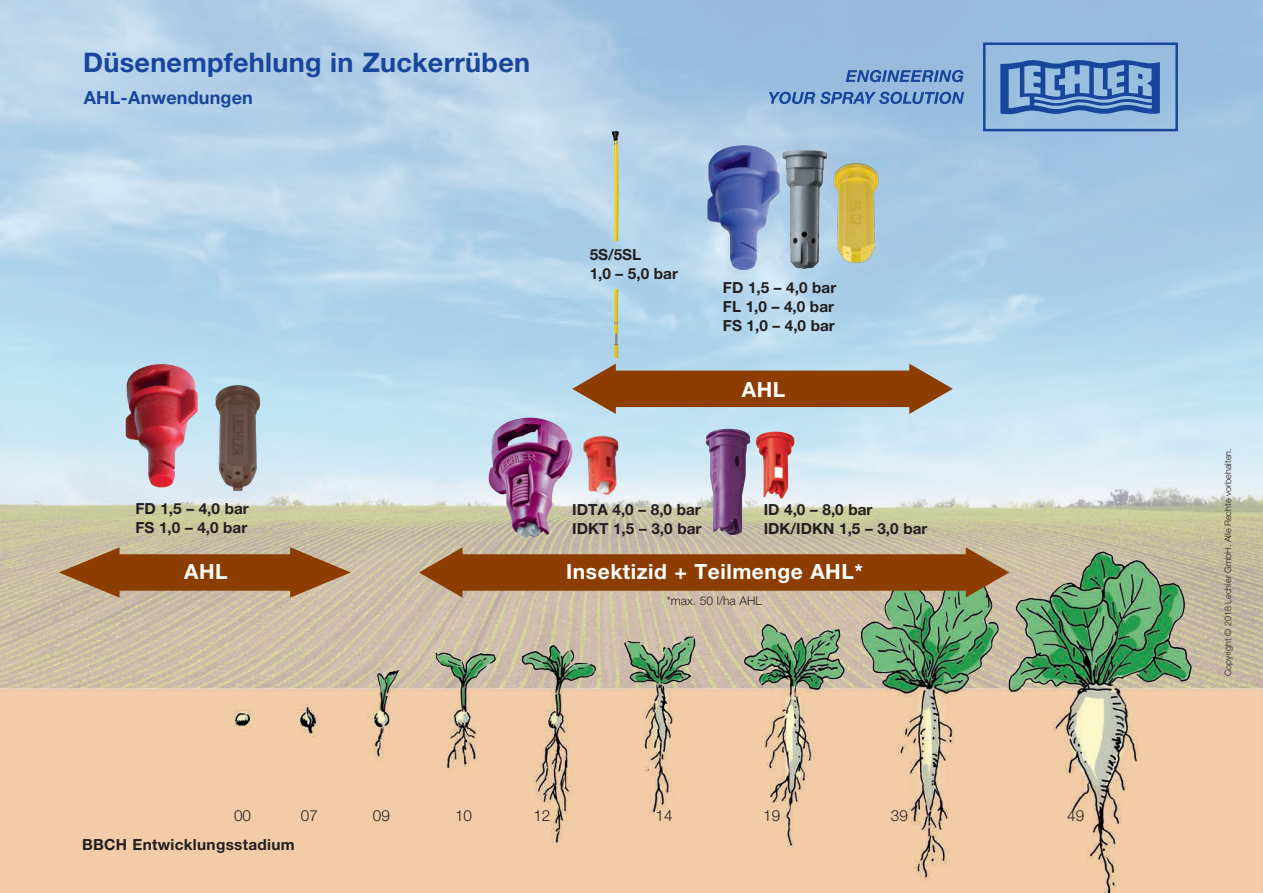
<style>
.page{position:relative;width:1263px;height:893px;background:#fff}
.page>*{position:absolute;margin:0;border:0;box-sizing:border-box;transform-origin:0 0}
.t1{font:700 27px "Helvetica Neue LTW1 G";letter-spacing:.01em;color:#18469d}
.t2{font:700 21px "Helvetica Neue LTW1 G";letter-spacing:.025em;color:#fff}
.t3{font:700 18px "Helvetica Neue LTW1 G";letter-spacing:.01em;color:#18469d}
.t4{font:700 15.3px/19.2px "Helvetica Neue LTW1 G";color:#231f20}
.t5{font:700 15.3px "Helvetica Neue LTW1 G";letter-spacing:.02em;color:#231f20}
.t6{font:300 15.3px "Helvetica Neue LTW1 G";color:#231f20}
.t7{font:300 12px "Helvetica Neue LTW1 G";color:#231f20}
.t8{font:300 9px "Helvetica Neue LTW1 G";color:#231f20}
</style>
<div class="page">
<img style="left:0;top:0;width:1263px;height:521px">
<img style="left:0;top:521px;width:1263px;height:372px">
<img style="left:580px;top:433px;width:39px;height:64px">
<img style="left:756px;top:432px;width:39px;height:67px">
<img style="left:706px;top:429px;width:44px;height:107px">
<img style="left:488px;top:418px;width:85px;height:121px">
<img style="left:707px;top:145px;width:73px;height:125px">
<img style="left:611px;top:131px;width:7px;height:110px">
<img style="left:613px;top:289px;width:5px;height:69px">
<img style="left:782px;top:141px;width:148px;height:148px">
<img style="left:125px;top:364px;width:69px;height:124px">
<img style="left:194px;top:364px;width:86px;height:132px">
<svg style="left:572px;top:364px;width:381px;height:50px;background:#9c704d"></svg>
<svg style="left:419px;top:547px;width:590px;height:51px;background:#9f6534"></svg>
<svg style="left:59px;top:547px;width:292px;height:51px;background:#a46d3e"></svg>
<div style="left:983px;top:43px;width:195px;height:88px;border:3px solid #18469d"></div>
<svg style="left:1000px;top:58px;width:160px;height:57px;background:#5b86bf"></svg>
<svg style="left:846px;top:70px;width:117px;height:12px"></svg>
<svg style="left:769px;top:92px;width:195px;height:12px;background:#5e88c0"></svg>
<h1 class="t1" style="left:83px;top:46px;width:448px">Düsenempfehlung in Zuckerrüben</h1>
<p class="t3" style="left:84px;top:86px;width:171px">AHL-Anwendungen</p>
<p class="t4" style="left:590px;top:245px;width:90px">5S/5SL<br>1,0 – 5,0 bar</p>
<p class="t4" style="left:723px;top:277px;width:115px">FD 1,5 – 4,0 bar<br>FL 1,0 – 4,0 bar<br>FS 1,0 – 4,0 bar</p>
<h2 class="t2" style="left:742px;top:377px;width:45px">AHL</h2>
<p class="t4" style="left:135px;top:499px;width:115px">FD 1,5 – 4,0 bar<br>FS 1,0 – 4,0 bar</p>
<h2 class="t2" style="left:184px;top:559px;width:45px">AHL</h2>
<h2 class="t2" style="left:566px;top:559px;width:298px">Insektizid + Teilmenge AHL*</h2>
<p class="t7" style="left:667px;top:593px;width:97px">*max. 50 l/ha AHL</p>
<p class="t4" style="left:572px;top:500px;width:131px">IDTA 4,0 – 8,0 bar<br>IDKT 1,5 – 3,0 bar</p>
<p class="t4" style="left:764px;top:500px;width:165px">ID 4,0 – 8,0 bar<br>IDK/IDKN 1,5 – 3,0 bar</p>
<p class="t6" style="left:234px;top:806px;width:19px">00</p>
<p class="t6" style="left:301px;top:806px;width:19px">07</p>
<p class="t6" style="left:373px;top:806px;width:19px">09</p>
<p class="t6" style="left:455px;top:806px;width:19px">10</p>
<p class="t6" style="left:533px;top:806px;width:19px">12</p>
<p class="t6" style="left:655px;top:806px;width:19px">14</p>
<p class="t6" style="left:763px;top:806px;width:19px">19</p>
<p class="t6" style="left:891px;top:806px;width:19px">39</p>
<p class="t6" style="left:1067px;top:806px;width:19px">49</p>
<p class="t5" style="left:82px;top:835px;width:214px">BBCH Entwicklungsstadium</p>
<p class="t8" style="left:1222px;top:676px;width:229px;rotate:-90deg">Copyright © 2018 Lechler GmbH. Alle Rechte vorbehalten.</p>
</div>
